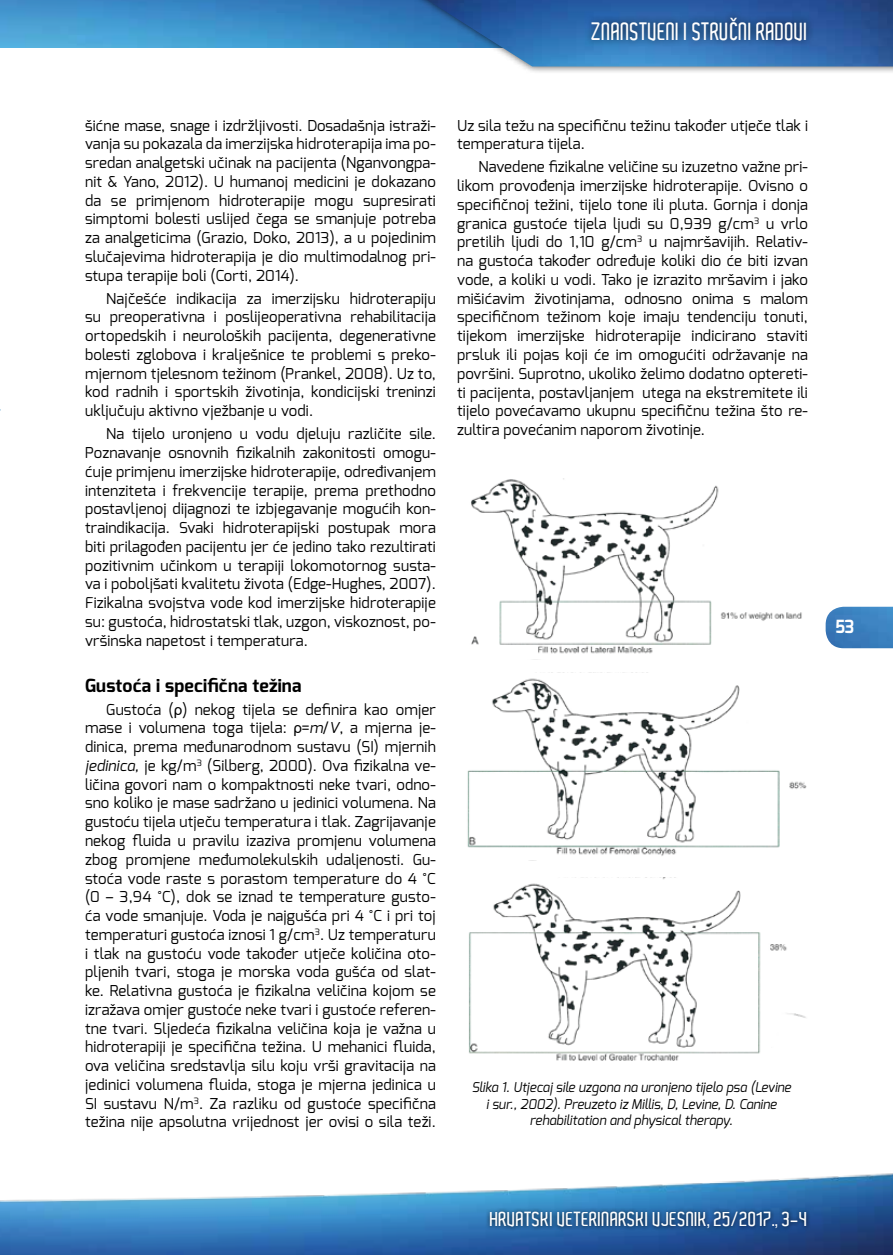
<style>
.page{position:relative;width:893px;height:1255px;background:#fff}
.page>*{position:absolute;margin:0;border:0;box-sizing:border-box;transform-origin:0 0}
.t1{font:600 24px "Aldo";color:#fff;scale:.9 1}
.t2{font:600 19.5px "Aldo";color:#fff}
.t3{font:700 18.15px "Exo";color:#fff;scale:.9 1}
.t4{font:700 18px "Exo";letter-spacing:.01em;color:#000}
.t5{font:15px/18.8px "Exo";letter-spacing:.01em;color:#000;text-align:justify}
.t6{font:italic 13.5px/16.5px "Exo";color:#000;text-align:center}
.s1{font-family:"Libel Suit";font-weight:400;font-size:22.5px}
.s2{font-family:"Arial"}
.s3{font-style:italic}
</style>
<div class="page">
<img style="left:0;top:0;width:388px;height:47px">
<div style="left:388px;top:0;width:505px;height:75px;background:#000;opacity:.75"></div>
<img style="left:395px;top:0;width:498px;height:66px">
<img style="left:0;top:1173px;width:893px;height:81px">
<img style="left:826px;top:606px;width:67px;height:42px">
<div style="left:486px;top:1207px;width:325px;height:25px;background:#000;opacity:.75"></div>
<div style="left:584px;top:10px;width:230px;height:38px;background:#000;opacity:.75"></div>
<img style="left:471px;top:478px;width:331px;height:176px">
<img style="left:467px;top:672px;width:340px;height:184px">
<img style="left:469px;top:877px;width:337px;height:184px">
<h1 class="t1" style="left:592px;top:18px;width:242px">ZNANSTVENI I STRU<span class="s1">Č</span>NI RADOVI</h1>
<p class="t5" style="left:85px;top:116px;width:352px">šićne mase, snage i izdržljivosti. Dosadašnja istraži&shy;vanja su pokazala da imerzijska hidroterapija ima po&shy;sredan analgetski učinak na pacijenta (Nganvongpa&shy;nit &amp; Yano, 2012). U humanoj medicini je dokazano da se primjenom hidroterapije mogu supresirati simptomi bolesti uslijed čega se smanjuje potreba za analgeticima (Grazio, Doko, 2013), a u pojedinim slučajevima hidroterapija je dio multimodalnog pri&shy;stupa terapije boli (Corti, 2014).</p>
<p class="t5" style="left:85px;top:289px;width:352px;text-indent:21px">Najčešće indikacija za imerzijsku hidroterapiju su preoperativna i poslijeoperativna rehabilitacija ortopedskih i neuroloških pacijenta, degenerativne bolesti zglobova i kralješnice te problemi s preko&shy;mjernom tjelesnom težinom (Prankel, 2008). Uz to, kod radnih i sportskih životinja, kondicijski treninzi uključuju aktivno vježbanje u vodi.</p>
<p class="t5" style="left:85px;top:424px;width:352px;text-indent:21px">Na tijelo uronjeno u vodu djeluju različite sile.<br>Poznavanje osnovnih fizikalnih zakonitosti omogu&shy;ćuje primjenu imerzijske hidroterapije, određivanjem intenziteta i frekvencije terapije, prema prethodno postavljenoj dijagnozi te izbjegavanje mogućih kon&shy;traindikacija. Svaki hidroterapijski postupak mora biti prilagođen pacijentu jer će jedino tako rezultirati pozitivnim učinkom u terapiji lokomotornog susta&shy;va i poboljšati kvalitetu života (Edge-Hughes, 2007).<br>Fizikalna svojstva vode kod imerzijske hidroterapije su: gustoća, hidrostatski tlak, uzgon, viskoznost, po&shy;vršinska napetost i temperatura.</p>
<p class="t4" style="left:85px;top:673px;width:218px">Gustoća i specifična težina</p>
<p class="t5" style="left:85px;top:699px;width:352px;text-indent:21px">Gustoća (<span class="s2">ρ</span>) nekog tijela se definira kao omjer mase i volumena toga tijela: <span class="s2">ρ</span>=<span class="s3">m</span>/<span class="s3">V</span>, a mjerna je&shy;dinica, prema međunarodnom sustavu (SI) mjernih <span class="s3">jedinica,</span> je kg/m<sup>3</sup> (Silberg, 2000). Ova fizikalna ve&shy;ličina govori nam o kompaktnosti neke tvari, odno&shy;sno koliko je mase sadržano u jedinici volumena. Na gustoću tijela utječu temperatura i tlak. Zagrijavanje nekog fluida u pravilu izaziva promjenu volumena zbog promjene međumolekulskih udaljenosti. Gu&shy;stoća vode raste s porastom temperature do 4 °C (0 – 3,94 °C), dok se iznad te temperature gusto&shy;ća vode smanjuje. Voda je najgušća pri 4 °C i pri toj temperaturi gustoća iznosi 1 g/cm<sup>3</sup>. Uz temperaturu i tlak na gustoću vode također utječe količina oto&shy;pljenih tvari, stoga je morska voda gušća od slat&shy;ke. Relativna gustoća je fizikalna veličina kojom se izražava omjer gustoće neke tvari i gustoće referen&shy;tne tvari. Sljedeća fizikalna veličina koja je važna u hidroterapiji je specifična težina. U mehanici fluida, ova veličina sredstavlja silu koju vrši gravitacija na jedinici volumena fluida, stoga je mjerna jedinica u SI sustavu N/m<sup>3</sup>. Za razliku od gustoće specifična težina nije apsolutna vrijednost jer ovisi o sila teži.</p>
<p class="t5" style="left:457px;top:116px;width:352px">Uz sila težu na specifičnu težinu također utječe tlak i temperatura tijela.</p>
<p class="t5" style="left:457px;top:157px;width:352px;text-indent:21px">Navedene fizikalne veličine su izuzetno važne pri&shy;likom provođenja imerzijske hidroterapije. Ovisno o specifičnoj težini, tijelo tone ili pluta. Gornja i donja granica gustoće tijela ljudi su 0,939 g/cm<sup>3</sup> u vrlo pretilih ljudi do 1,10 g/cm<sup>3</sup> u najmršavijih. Relativ&shy;na gustoća također određuje koliki dio će biti izvan vode, a koliki u vodi. Tako je izrazito mršavim i jako mišićavim životinjama, odnosno onima s malom specifičnom težinom koje imaju tendenciju tonuti, tijekom imerzijske hidroterapije indicirano staviti prsluk ili pojas koji će im omogućiti održavanje na površini. Suprotno, ukoliko želimo dodatno optereti&shy;ti pacijenta, postavljanjem utega na ekstremitete ili tijelo povećavamo ukupnu specifičnu težina što re&shy;zultira povećanim naporom životinje.</p>
<p class="t6" style="left:472px;top:1079px;width:321px">Slika 1. Utjecaj sile uzgona na uronjeno tijelo psa (Levine i sur., 2002). Preuzeto iz Millis, D, Levine, D. Canine rehabilitation and physical therapy.</p>
<p class="t3" style="left:835px;top:614px;width:22px">53</p>
<h2 class="t2" style="left:490px;top:1207px;width:319px">HRVATSKI VETERINARSKI VJESNIK, 25/2017., 3-4</h2>
</div>
